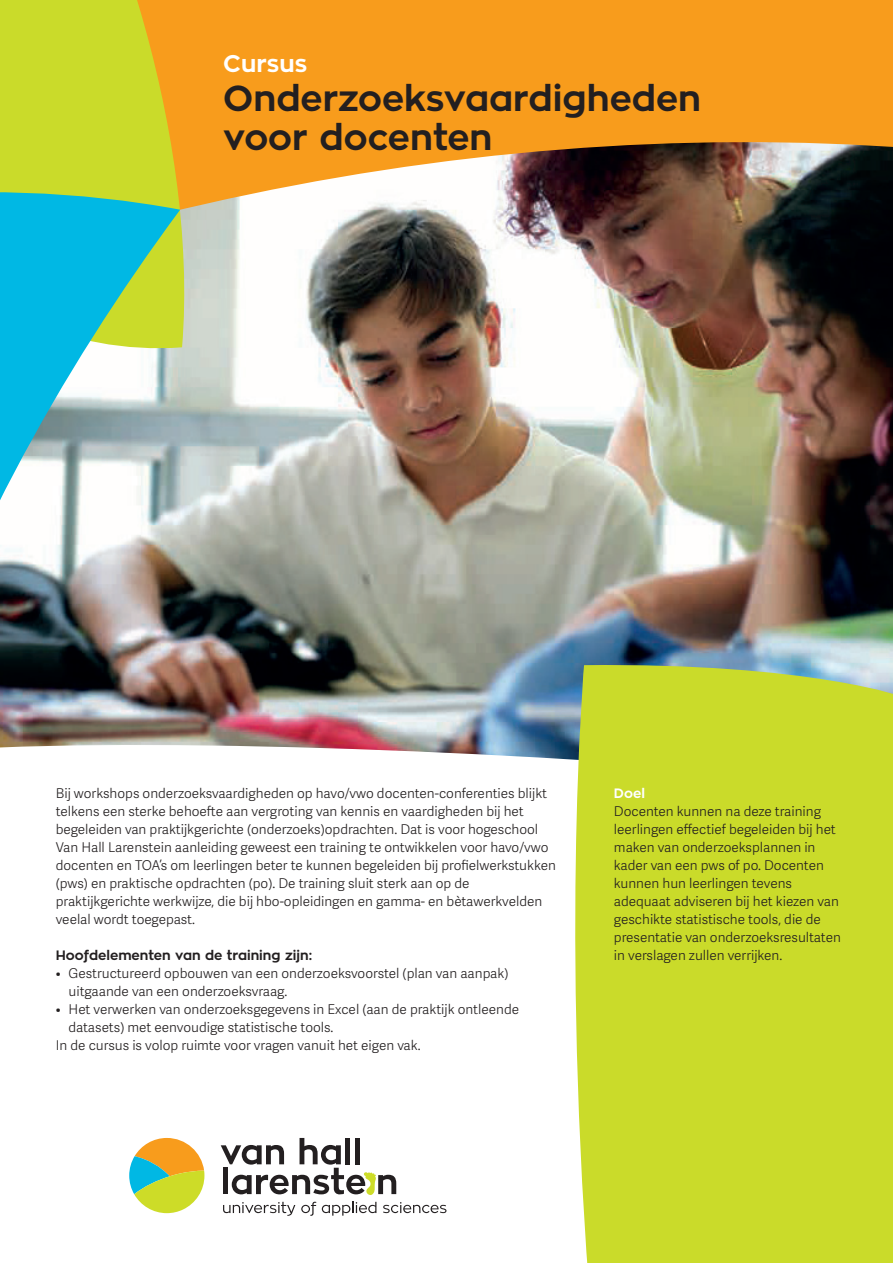
<style>
.page{position:relative;width:893px;height:1263px;background:#fff}
.page>*{position:absolute;margin:0;border:0;box-sizing:border-box;transform-origin:0 0}
.t1{font:700 36px/39px "Zona Pro";color:#231f20}
.t2{font:700 24px "Zona Pro";color:#fff}
.t3{font:300 13.5px/18px "Adelle Sans";color:#231f20}
.t4{font:700 13.5px "Zona Pro";color:#231f20}
.t5{font:700 13.5px "Zona Pro";color:#fff}
</style>
<div class="page">
<img style="left:0;top:437px;width:893px;height:322px">
<img style="left:180px;top:0;width:713px;height:437px">
<svg style="left:0;top:0;width:191px;height:355px;background:#d1cf2d"></svg>
<svg style="left:0;top:172px;width:180px;height:392px"></svg>
<svg style="left:129px;top:1138px;width:75px;height:75px"></svg>
<svg style="left:223px;top:1202px;width:72px;height:14px"></svg>
<svg style="left:301px;top:1202px;width:15px;height:14px"></svg>
<svg style="left:322px;top:1202px;width:54px;height:14px"></svg>
<svg style="left:383px;top:1202px;width:63px;height:11px"></svg>
<svg style="left:221px;top:1138px;width:175px;height:57px"></svg>
<svg style="left:558px;top:663px;width:335px;height:600px;background:#cadb39"></svg>
<h2 class="t2" style="left:223px;top:48px;width:85px">Cursus</h2>
<h1 class="t1" style="left:223px;top:79px;width:479px">Onderzoeksvaardigheden voor docenten</h1>
<p class="t3" style="left:56px;top:783px;width:502px">Bij workshops onderzoeksvaardigheden op havo/vwo docenten-conferenties blijkt telkens een sterke behoefte aan vergroting van kennis en vaardigheden bij het begeleiden van praktijkgerichte (onderzoeks)opdrachten. Dat is voor hogeschool Van Hall Larenstein aanleiding geweest een training te ontwikkelen voor havo/vwo docenten en TOA’s om leerlingen beter te kunnen begeleiden bij profielwerkstukken (pws) en praktische opdrachten (po). De training sluit sterk aan op de praktijkgerichte werkwijze, die bij hbo-opleidingen en gamma- en bètawerkvelden veelal wordt toegepast.</p>
<p class="t4" style="left:56px;top:946px;width:258px">Hoofdelementen van de training zijn:</p>
<p class="t3" style="left:69px;top:963px;width:441px;text-indent:-13px">• Gestructureerd opbouwen van een onderzoeksvoorstel (plan van aanpak) uitgaande van een onderzoeksvraag.</p>
<p class="t3" style="left:56px;top:999px;width:465px">• Het verwerken van onderzoeksgegevens in Excel (aan de praktijk ontleende</p>
<p class="t3" style="left:69px;top:1017px;width:266px">datasets) met eenvoudige statistische tools.</p>
<p class="t3" style="left:56px;top:1035px;width:366px">In de cursus is volop ruimte voor vragen vanuit het eigen vak.</p>
<p class="t5" style="left:614px;top:784px;width:33px">Doel</p>
<p class="t3" style="left:614px;top:801px;width:228px">Docenten kunnen na deze training leerlingen effectief begeleiden bij het maken van onderzoeksplannen in kader van een pws of po. Docenten kunnen hun leerlingen tevens adequaat adviseren bij het kiezen van geschikte statistische tools, die de presentatie van onderzoeksresultaten in verslagen zullen verrijken.</p>
</div>
